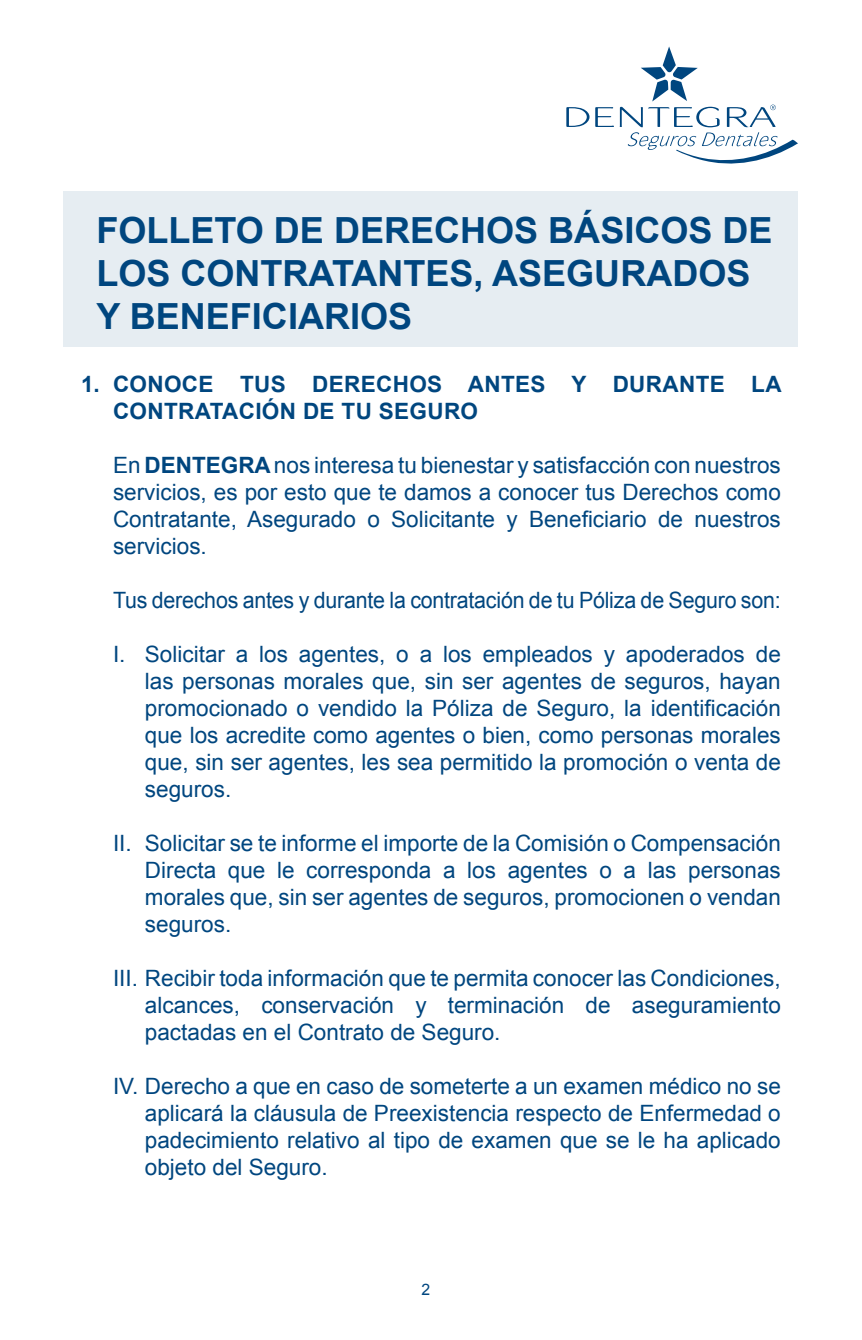
<style>
.page{position:relative;width:862px;height:1340px;background:#fff}
.page>*{position:absolute;margin:0;border:0;box-sizing:border-box;transform-origin:0 0}
.t1{font:700 36px/43.2px "Arial";color:#00467f}
.t2{font:22.5px/27px "Arial";color:#00467f;text-align:justify}
.t3{font:22.5px "Arial";color:#00467f;scale:.95 1}
.t4{font:700 22.5px/27px "Arial";letter-spacing:.015em;color:#00467f}
.t5{font:15.75px "Arial";color:#00467f}
.s1{font-weight:700}
</style>
<div class="page">
<div style="left:64px;top:192px;width:733px;height:155px;background:#e6edf2"></div>
<svg style="left:566px;top:107px;width:23px;height:20px"></svg>
<svg style="left:595px;top:107px;width:18px;height:20px"></svg>
<svg style="left:619px;top:46px;width:178px;height:118px"></svg>
<h1 class="t1" style="left:96px;top:210px;width:677px">FOLLETO DE DERECHOS BÁSICOS DE<br>LOS CONTRATANTES, ASEGURADOS<br>Y BENEFICIARIOS</h1>
<p class="t4" style="left:113px;top:371px;width:669px;text-indent:-32px">1. CONOCE TUS DERECHOS ANTES Y DURANTE LA<br>CONTRATACIÓN DE TU SEGURO</p>
<p class="t2" style="left:113px;top:451px;width:669px">En <span class="s1">DENTEGRA</span> nos interesa tu bienestar y satisfacción con nuestros servicios, es por esto que te damos a conocer tus Derechos como Contratante, Asegurado o Solicitante y Beneficiario de nuestros servicios.</p>
<p class="t3" style="left:113px;top:585px;width:704px">Tus derechos antes y durante la contratación de tu Póliza de Seguro son:</p>
<p class="t2" style="left:145px;top:640px;width:637px;text-indent:-32px">I. Solicitar a los agentes, o a los empleados y apoderados de las personas morales que, sin ser agentes de seguros, hayan promocionado o vendido la Póliza de Seguro, la identificación que los acredite como agentes o bien, como personas morales que, sin ser agentes, les sea permitido la promoción o venta de seguros.</p>
<p class="t2" style="left:145px;top:829px;width:637px;text-indent:-32px">II. Solicitar se te informe el importe de la Comisión o Compensación Directa que le corresponda a los agentes o a las personas morales que, sin ser agentes de seguros, promocionen o vendan seguros.</p>
<p class="t2" style="left:145px;top:964px;width:637px;text-indent:-32px">III. Recibir toda información que te permita conocer las Condiciones, alcances, conservación y terminación de aseguramiento pactadas en el Contrato de Seguro.</p>
<p class="t2" style="left:145px;top:1072px;width:637px;text-indent:-32px">IV. Derecho a que en caso de someterte a un examen médico no se aplicará la cláusula de Preexistencia respecto de Enfermedad o padecimiento relativo al tipo de examen que se le ha aplicado objeto del Seguro.</p>
<p class="t5" style="left:421px;top:1279px;width:10px">2</p>
</div>
